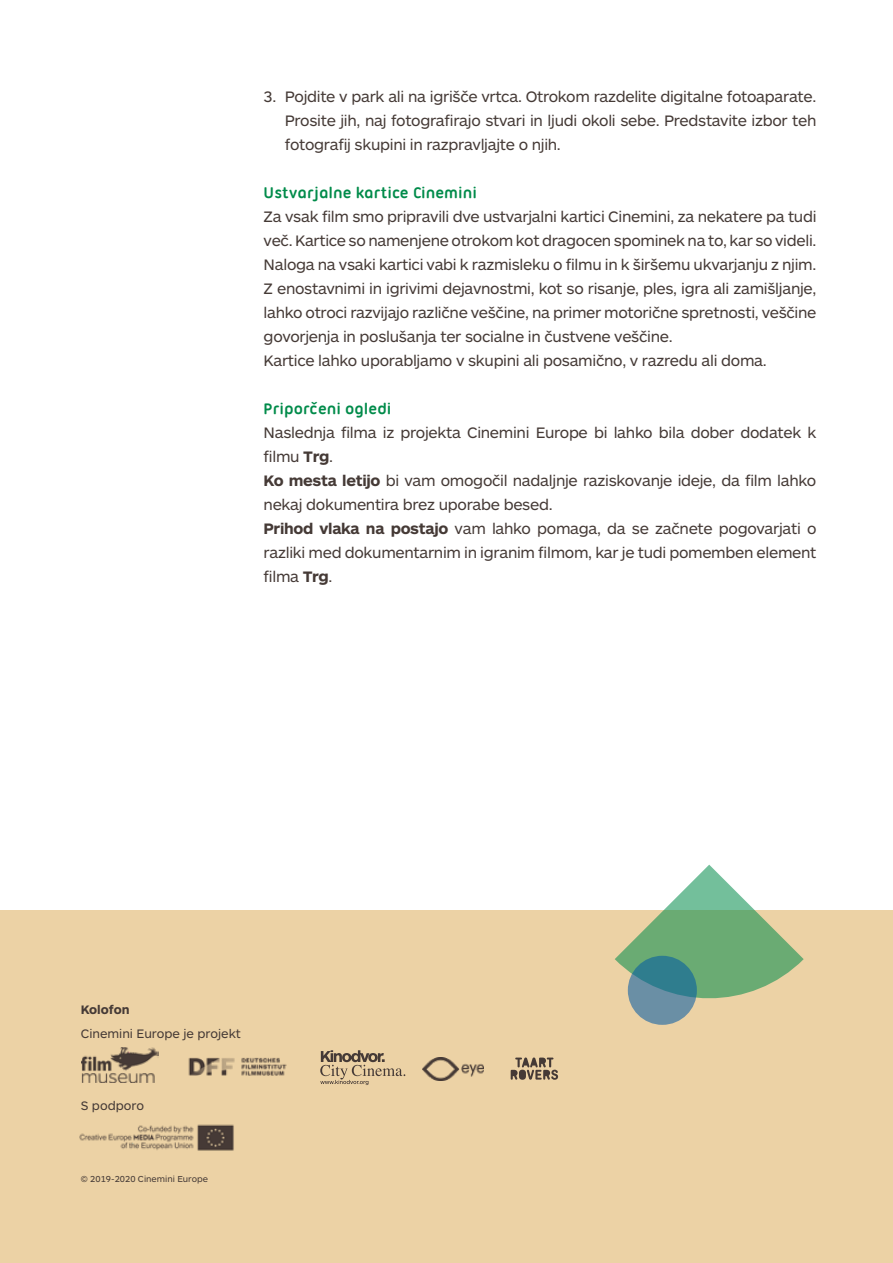
<style>
.page{position:relative;width:893px;height:1263px;background:#fff}
.page>*{position:absolute;margin:0;border:0;box-sizing:border-box;transform-origin:0 0}
.t1{font:700 16.5px "Ubuntu Titling";color:#008b4a}
.t2{font:15.75px/24px "ARS Maquette Pro";letter-spacing:-.02em;color:#453a36}
.t3{font:12.75px "ARS Maquette Pro";color:#453a36}
.t4{font:700 12.75px "ARS Maquette Pro";letter-spacing:-.005em;color:#453a36}
.t5{font:9px "ARS Maquette Pro";color:#453a36}
.s1{font-weight:700}
</style>
<div class="page">
<div style="left:0;top:910px;width:893px;height:353px;background:#ecd2a5"></div>
<svg style="left:615px;top:865px;width:189px;height:145px"></svg>
<svg style="left:628px;top:956px;width:69px;height:69px;background:#4f879a"></svg>
<img style="left:79px;top:1124px;width:155px;height:27px">
<svg style="left:511px;top:1057px;width:47px;height:23px"></svg>
<svg style="left:320px;top:1050px;width:85px;height:35px"></svg>
<img style="left:188px;top:1057px;width:99px;height:19px">
<img style="left:423px;top:1058px;width:60px;height:23px">
<img style="left:82px;top:1047px;width:77px;height:36px">
<p class="t2" style="left:285px;top:84px;width:533px;text-align:justify;text-indent:-21px">3. Pojdite v park ali na igrišče vrtca. Otrokom razdelite digitalne fotoaparate.<br>Prosite jih, naj fotografirajo stvari in ljudi okoli sebe. Predstavite izbor teh fotografij skupini in razpravljajte o njih.</p>
<p class="t1" style="left:264px;top:183px;width:215px">Ustvarjalne kartice Cinemini</p>
<p class="t2" style="left:264px;top:204px;width:554px">Za vsak film smo pripravili dve ustvarjalni kartici Cinemini, za nekatere pa tudi več. Kartice so namenjene otrokom kot dragocen spominek na to, kar so videli.<br>Naloga na vsaki kartici vabi k razmisleku o filmu in k širšemu ukvarjanju z njim.<br>Z enostavnimi in igrivimi dejavnostmi, kot so risanje, ples, igra ali zamišljanje, lahko otroci razvijajo različne veščine, na primer motorične spretnosti, veščine govorjenja in poslušanja ter socialne in čustvene veščine.<br>Kartice lahko uporabljamo v skupini ali posamično, v razredu ali doma.</p>
<p class="t1" style="left:264px;top:399px;width:129px">Priporcˇeni ogledi</p>
<p class="t2" style="left:264px;top:420px;width:554px">Naslednja filma iz projekta Cinemini Europe bi lahko bila dober dodatek k filmu <span class="s1">Trg</span>.<br><span class="s1">Ko mesta letijo</span> bi vam omogočil nadaljnje raziskovanje ideje, da film lahko nekaj dokumentira brez uporabe besed.<br><span class="s1">Prihod vlaka na postajo</span> vam lahko pomaga, da se začnete pogovarjati o razliki med dokumentarnim in igranim filmom, kar je tudi pomemben element filma <span class="s1">Trg</span>.</p>
<p class="t4" style="left:81px;top:1001px;width:50px">Kolofon</p>
<p class="t3" style="left:81px;top:1025px;width:162px">Cinemini Europe je projekt</p>
<p class="t3" style="left:81px;top:1097px;width:65px">S podporo</p>
<p class="t5" style="left:81px;top:1173px;width:129px">© 2019-2020 Cinemini Europe</p>
</div>
